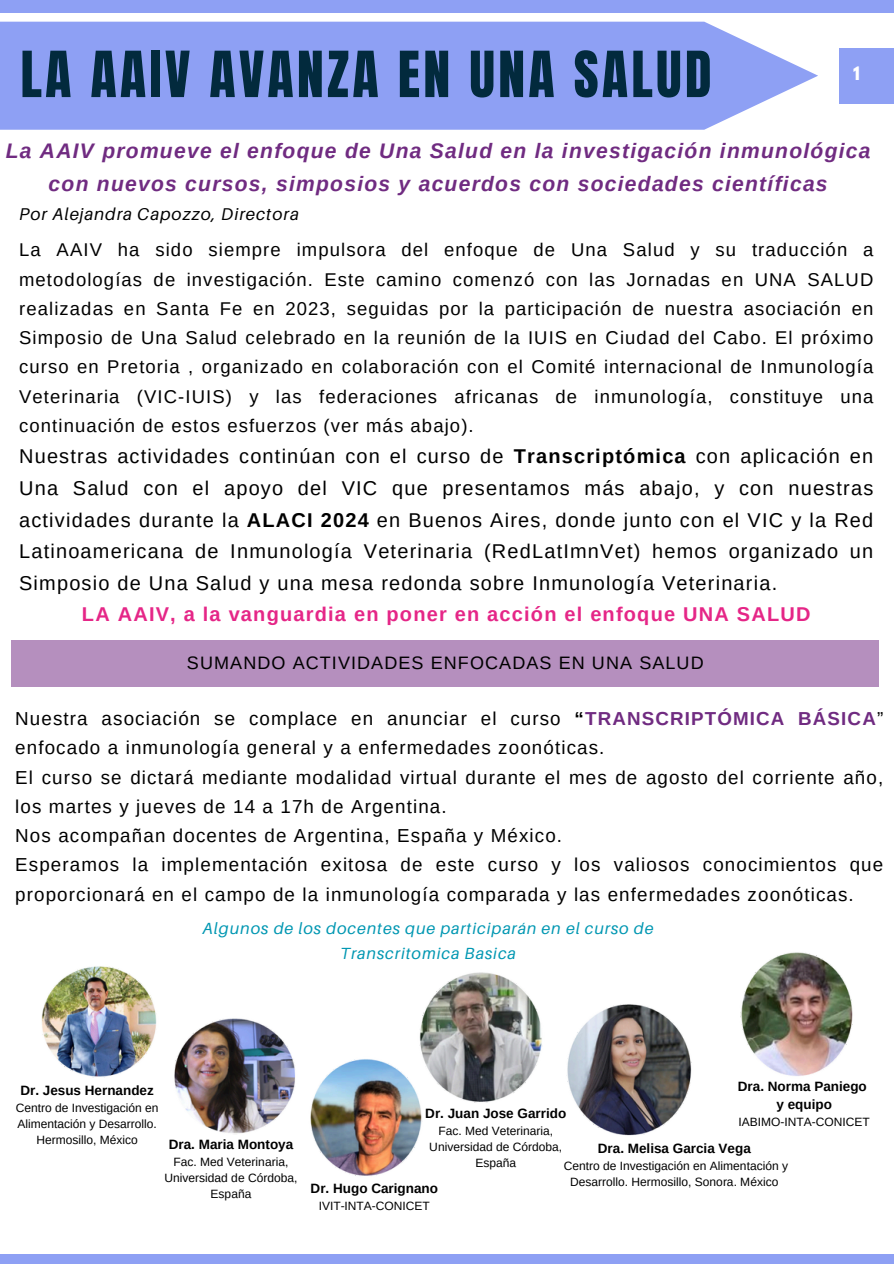
<style>
.page{position:relative;width:894px;height:1264px;background:#fff}
.page>*{position:absolute;margin:0;border:0;box-sizing:border-box;transform-origin:0 0}
.t1{font:54px "Anton";letter-spacing:.06em;color:#022a3d}
.t2{font:italic 700 21px/32.7px "Arimo";letter-spacing:.06em;color:#702b81;text-align:center}
.t3{font:19.95px "Arimo";letter-spacing:.06em;color:#000}
.t4{font:700 19.95px "Arimo";letter-spacing:.06em;color:#e52687}
.t5{font:18.75px/29.2px "Arimo";letter-spacing:.06em;color:#000}
.t6{font:18.45px/29.2px "Arimo";letter-spacing:.06em;color:#000;text-align:justify}
.t7{font:18px "Arimo";letter-spacing:.06em;color:#000}
.t8{font:italic 17.1px "Aileron";letter-spacing:.06em;color:#000}
.t9{font:700 16.5px "League Spartan";color:#fff}
.t10{font:italic 16.2px/24.8px "Aileron";letter-spacing:.06em;color:#0097b2;text-align:center}
.t11{font:700 13.5px "Arimo";color:#000}
.t12{font:12px/16px "Arimo";color:#000;text-align:center}
.s1{font-weight:700}
.s2{font-weight:700;color:#702b81}
</style>
<div class="page">
<div style="left:0;top:0;width:893px;height:12px;background:#8ea0f4"></div>
<div style="left:0;top:1253px;width:893px;height:10px;background:#8ea0f4"></div>
<div style="left:839px;top:48px;width:54px;height:55px;background:#8ea0f4"></div>
<svg style="left:0;top:22px;width:817px;height:108px;background:#95a6f4"></svg>
<div style="left:11px;top:640px;width:868px;height:47px;background:#b58fbe"></div>
<img style="left:42px;top:952px;width:811px;height:224px">
<h2 class="t1" style="left:20px;top:36px;width:692px">LA AAIV AVANZA EN UNA SALUD</h2>
<h1 class="t9" style="left:852px;top:65px;width:8px">1</h1>
<h3 class="t2" style="left:6px;top:134px;width:866px">La AAIV promueve el enfoque de Una Salud en la investigación inmunológica con nuevos cursos, simposios y acuerdos con sociedades científicas</h3>
<h4 class="t8" style="left:19px;top:204px;width:281px">Por Alejandra Capozzo, Directora</h4>
<h4 class="t6" style="left:19px;top:235px;width:855px">La AAIV ha sido siempre impulsora del enfoque de Una Salud y su traducción a metodologías de investigación. Este camino comenzó con las Jornadas en UNA SALUD realizadas en Santa Fe en 2023, seguidas por la participación de nuestra asociación en Simposio de Una Salud celebrado en la reunión de la IUIS en Ciudad del Cabo. El próximo curso en Pretoria , organizado en colaboración con el Comité internacional de Inmunología Veterinaria (VIC-IUIS) y las federaciones africanas de inmunología, constituye una continuación de estos esfuerzos (ver más abajo).</h4>
<h4 class="t3" style="left:19px;top:445px;width:855px">Nuestras actividades continúan con el curso de <span class="s1">Transcriptómica</span> con aplicación en</h4>
<h4 class="t3" style="left:19px;top:477px;width:855px">Una Salud con el apoyo del VIC que presentamos más abajo, y con nuestras</h4>
<h4 class="t3" style="left:19px;top:508px;width:855px">actividades durante la <span class="s1">ALACI 2024</span> en Buenos Aires, donde junto con el VIC y la Red</h4>
<h4 class="t3" style="left:19px;top:540px;width:855px">Latinoamericana de Inmunología Veterinaria (RedLatImnVet) hemos organizado un</h4>
<h4 class="t3" style="left:19px;top:571px;width:759px">Simposio de Una Salud y una mesa redonda sobre Inmunología Veterinaria.</h4>
<h4 class="t4" style="left:82px;top:603px;width:729px">LA AAIV, a la vanguardia en poner en acción el enfoque UNA SALUD</h4>
<h5 class="t7" style="left:187px;top:652px;width:518px">SUMANDO ACTIVIDADES ENFOCADAS EN UNA SALUD</h5>
<h4 class="t5" style="left:15px;top:703px;width:869px">Nuestra asociación se complace en anunciar el curso <span class="s1">“</span><span class="s2">TRANSCRIPTÓMICA BÁSICA</span>” enfocado a inmunología general y a enfermedades zoonóticas.<br>El curso se dictará mediante modalidad virtual durante el mes de agosto del corriente año, los martes y jueves de 14 a 17h de Argentina.<br>Nos acompañan docentes de Argentina, España y México.<br>Esperamos la implementación exitosa de este curso y los valiosos conocimientos que proporcionará en el campo de la inmunología comparada y las enfermedades zoonóticas.</h4>
<p class="t10" style="left:202px;top:915px;width:452px">Algunos de los docentes que participarán en el curso de<br>Transcritomica Basica</p>
<p class="t11" style="left:20px;top:1082px;width:135px">Dr. Jesus Hernandez</p>
<p class="t12" style="left:16px;top:1099px;width:144px">Centro de Investigación en<br>Alimentación y Desarrollo.<br>Hermosillo, México</p>
<p class="t11" style="left:169px;top:1137px;width:126px">Dra. Maria Montoya</p>
<p class="t12" style="left:164px;top:1154px;width:134px">Fac. Med Veterinaria,<br>Universidad de Córdoba,<br>España</p>
<p class="t11" style="left:737px;top:1078px;width:130px">Dra. Norma Paniego</p>
<p class="t11" style="left:776px;top:1096px;width:57px">y equipo</p>
<p class="t12" style="left:738px;top:1113px;width:133px">IABIMO-INTA-CONICET</p>
<p class="t11" style="left:425px;top:1105px;width:142px">Dr. Juan Jose Garrido</p>
<p class="t12" style="left:429px;top:1122px;width:134px">Fac. Med Veterinaria,<br>Universidad de Córdoba,<br>España</p>
<p class="t11" style="left:597px;top:1140px;width:154px">Dra. Melisa Garcia Vega</p>
<p class="t12" style="left:563px;top:1157px;width:225px">Centro de Investigación en Alimentación y<br>Desarrollo. Hermosillo, Sonora. México</p>
<p class="t11" style="left:310px;top:1180px;width:129px">Dr. Hugo Carignano</p>
<p class="t12" style="left:318px;top:1197px;width:113px">IVIT-INTA-CONICET</p>
</div>
